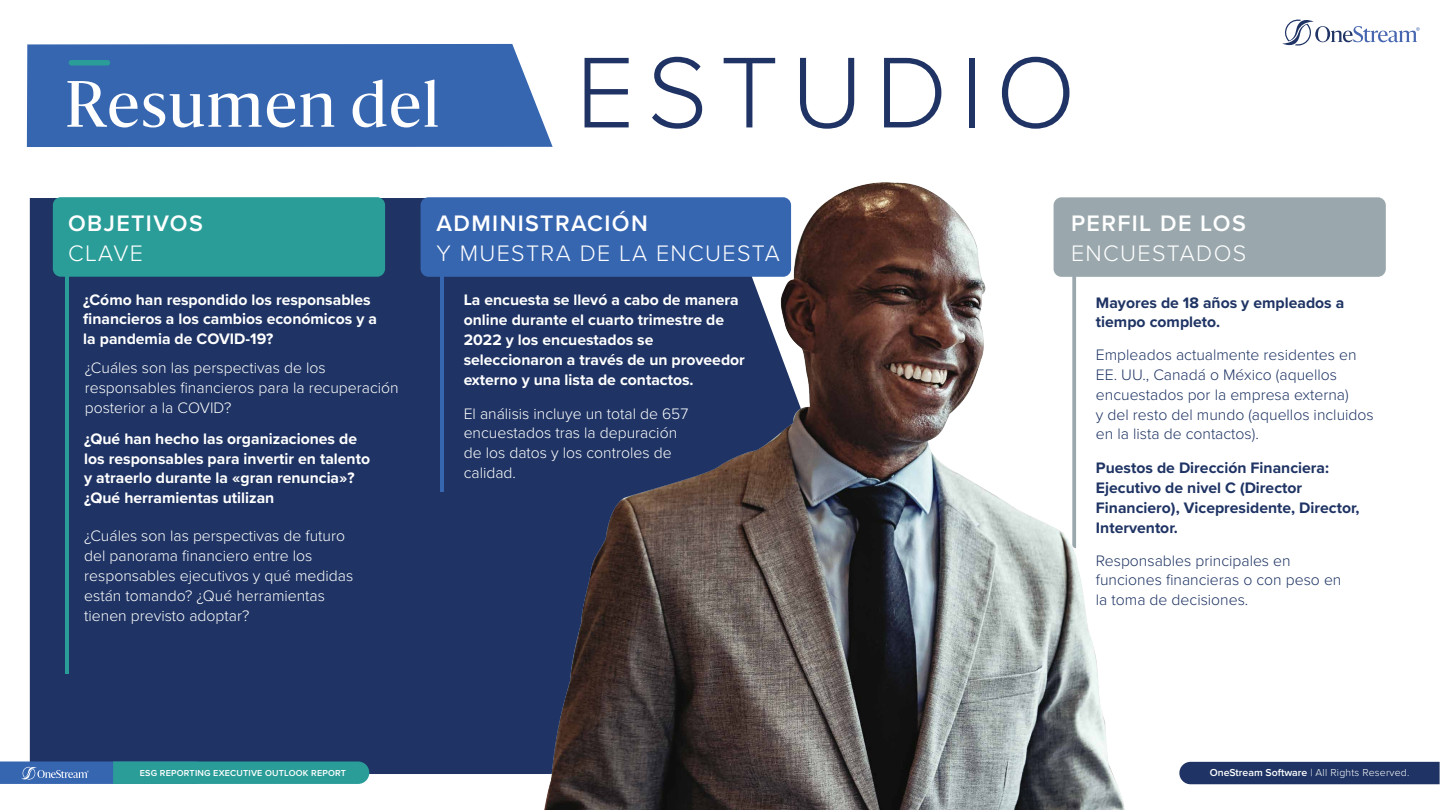
<style>
.page{position:relative;width:1440px;height:810px;background:#fff}
.page>*{position:absolute;margin:0;border:0;box-sizing:border-box;transform-origin:0 0}
.t1{font:300 104.25px "Proxima Nova";letter-spacing:.12em;color:#203365}
.t2{font:60.9px "Sanomat";letter-spacing:.04em;color:#fff}
.t3{font:300 23.25px "Proxima Nova";letter-spacing:.06em;color:#fff}
.t4{font:600 23.25px "Proxima Nova";letter-spacing:.06em;color:#fff}
.t5{font:700 15.75px/19.8px "Proxima Nova";color:#fff}
.t6{font:300 15.75px/19.8px "Proxima Nova";color:#fff}
.t7{font:300 15.75px/19.8px "Proxima Nova";color:#1f3464}
.t8{font:700 15.75px/19.8px "Proxima Nova";color:#1f3464}
.t9{font:300 10.5px "Proxima Nova";letter-spacing:.02em;color:#fff}
.t10{font:600 9px "Proxima Nova";letter-spacing:.02em;color:#fff}
.s1{font-weight:600}
</style>
<div class="page">
<div style="left:30px;top:198px;width:514px;height:576px;background:#1f3464"></div>
<div style="left:27px;top:44px;width:526px;height:103px;background:#3766b1"></div>
<div style="left:69px;top:60px;width:41px;height:6px;background:#2a9d98;border-radius:3px"></div>
<img style="left:544px;top:182px;width:581px;height:628px">
<hr style="left:65px;top:229px;width:4px;height:445px;background:#2a9d98">
<div style="left:53px;top:197px;width:332px;height:80px;background:#2a9d98;border-radius:8px"></div>
<hr style="left:440px;top:229px;width:3px;height:263px;background:#3766b1">
<div style="left:421px;top:197px;width:370px;height:80px;background:#3766b1;border-radius:8px"></div>
<svg style="left:1072px;top:277px;width:4px;height:271px"></svg>
<div style="left:1054px;top:197px;width:332px;height:80px;background:#9aa8ad;border-radius:8px"></div>
<svg style="left:1282px;top:19px;width:138px;height:27px"></svg>
<div style="left:1179px;top:762px;width:261px;height:22px;background:#1f3464"></div>
<svg style="left:0;top:762px;width:369px;height:22px;background:#338fa1"></svg>
<h2 class="t2" style="left:66px;top:60px;width:375px">Resumen del</h2>
<h1 class="t1" style="left:576px;top:15px;width:501px">ESTUDIO</h1>
<h3 class="t4" style="left:68px;top:206px;width:136px">OBJETIVOS</h3>
<h3 class="t3" style="left:68px;top:236px;width:76px">CLAVE</h3>
<p class="t5" style="left:83px;top:289px;width:295px">¿Cómo han respondido los responsables financieros a los cambios económicos y a la pandemia de COVID-19?</p>
<p class="t6" style="left:85px;top:357px;width:315px">¿Cuáles son las perspectivas de los responsables financieros para la recuperación posterior a la COVID?</p>
<p class="t5" style="left:84px;top:428px;width:287px">¿Qué han hecho las organizaciones de los responsables para invertir en talento y atraerlo durante la «gran renuncia»? ¿Qué herramientas utilizan</p>
<p class="t6" style="left:84px;top:525px;width:271px">¿Cuáles son las perspectivas de futuro del panorama financiero entre los responsables ejecutivos y qué medidas están tomando? ¿Qué herramientas tienen previsto adoptar?</p>
<h3 class="t4" style="left:437px;top:206px;width:213px">ADMINISTRACIÓN</h3>
<h3 class="t3" style="left:437px;top:236px;width:345px">Y MUESTRA DE LA ENCUESTA</h3>
<p class="t5" style="left:464px;top:290px;width:283px">La encuesta se llevó a cabo de manera online durante el cuarto trimestre de 2022 y los encuestados se seleccionaron a través de un proveedor externo y una lista de contactos.</p>
<p class="t6" style="left:464px;top:402px;width:226px">El análisis incluye un total de 657 encuestados tras la depuración de los datos y los controles de calidad.</p>
<h3 class="t4" style="left:1071px;top:206px;width:176px">PERFIL DE LOS</h3>
<h3 class="t3" style="left:1071px;top:236px;width:177px">ENCUESTADOS</h3>
<p class="t8" style="left:1096px;top:292px;width:250px">Mayores de 18 años y empleados a tiempo completo.</p>
<p class="t7" style="left:1096px;top:344px;width:279px">Empleados actualmente residentes en EE. UU., Canadá o México (aquellos encuestados por la empresa externa)<br>y del resto del mundo (aquellos incluidos en la lista de contactos).</p>
<p class="t8" style="left:1096px;top:458px;width:265px">Puestos de Dirección Financiera:<br>Ejecutivo de nivel C (Director<br>Financiero), Vicepresidente, Director,<br>Interventor.</p>
<p class="t7" style="left:1096px;top:550px;width:247px">Responsables principales en funciones financieras o con peso en la toma de decisiones.</p>
<p class="t10" style="left:140px;top:767px;width:208px">ESG REPORTING EXECUTIVE OUTLOOK REPORT</p>
<p class="t9" style="left:1210px;top:765px;width:201px"><span class="s1">OneStream Software</span> | All Rights Reserved.</p>
</div>
